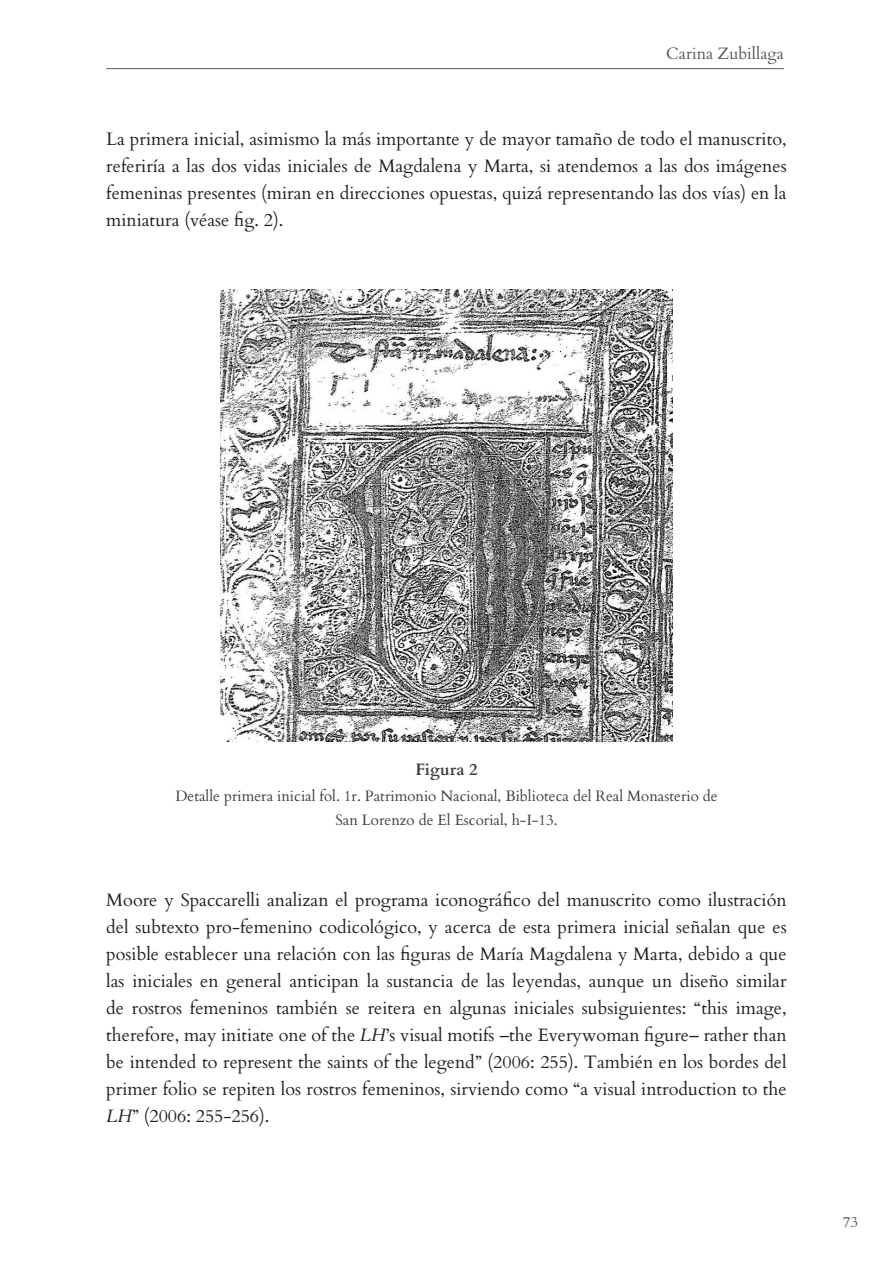
<style>
.page{position:relative;width:893px;height:1263px;background:#fff}
.page>*{position:absolute;margin:0;border:0;box-sizing:border-box;transform-origin:0 0}
.t1{font:18px/27px "Cardo";color:#231f20;text-align:justify}
.t2{font:16.5px "Cardo";color:#57585a}
.t3{font:700 16.5px "Cardo";color:#3e3e3f}
.t4{font:15px "Cardo";color:#3e3e3f}
.t5{font:15px "Cardo";color:#57585a}
.s1{font-style:inherit}
.s2{font-style:italic}
</style>
<div class="page">
<hr style="left:106px;top:68px;width:678px;height:1px;background:#6c6d70">
<img style="left:220px;top:289px;width:452px;height:452px">
<p class="t2" style="left:666px;top:40px;width:119px">Carina Zubillaga</p>
<p class="t1" style="left:106px;top:125px;width:682px">La primera inicial, asimismo la más importante y de mayor tamaño de todo el manuscrito, referiría a las dos vidas iniciales de Magdalena y Marta, si atendemos a las dos imágenes femeninas presentes (miran en direcciones opuestas, quizá representando las dos vías) en la miniatura (véase fig. 2).</p>
<p class="t3" style="left:416px;top:756px;width:63px">Figura <span class="s1">2</span></p>
<p class="t4" style="left:175px;top:783px;width:544px">Detalle primera inicial fol. 1r. Patrimonio Nacional, Biblioteca del Real Monasterio de</p>
<p class="t4" style="left:335px;top:808px;width:224px">San Lorenzo de El Escorial, h-I-13.</p>
<p class="t1" style="left:106px;top:886px;width:682px">Moore y Spaccarelli analizan el programa iconográfico del manuscrito como ilustración del subtexto pro-femenino codicológico, y acerca de esta primera inicial señalan que es posible establecer una relación con las figuras de María Magdalena y Marta, debido a que las iniciales en general anticipan la sustancia de las leyendas, aunque un diseño similar de rostros femeninos también se reitera en algunas iniciales subsiguientes: “this image, therefore, may initiate one of the <span class="s2">LH</span>’s visual motifs –the Everywoman figure– rather than be intended to represent the saints of the legend” (2006: 255). También en los bordes del primer folio se repiten los rostros femeninos, sirviendo como “a visual introduction to the <span class="s2">LH</span>” (2006: 255-256).</p>
<p class="t5" style="left:843px;top:1210px;width:17px">73</p>
</div>
